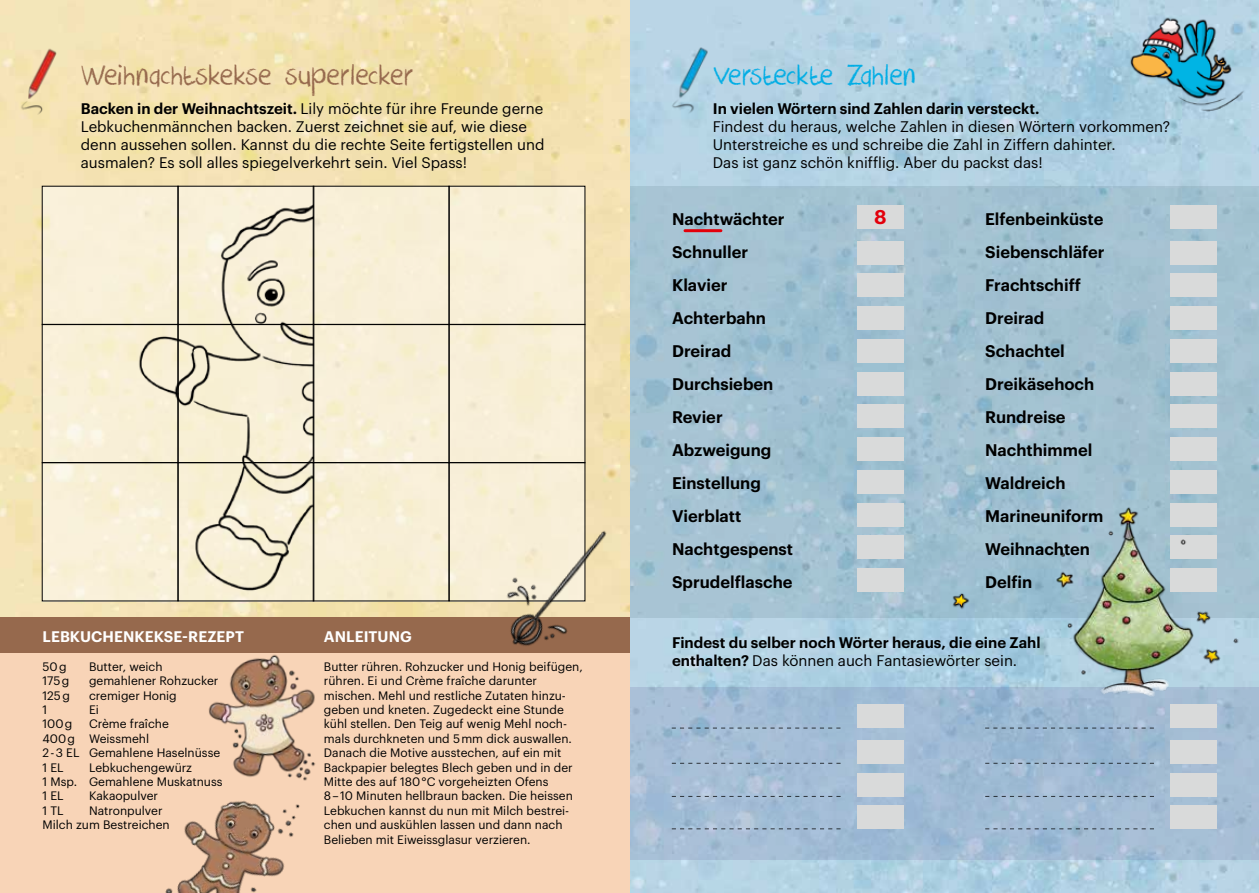
<style>
.page{position:relative;width:1259px;height:893px;background:#fff}
.page>*{position:absolute;margin:0;border:0;box-sizing:border-box;transform-origin:0 0}
.t1{font:33px "DK Crayon Crumble";color:#96694d}
.t2{font:33px "DK Crayon Crumble";letter-spacing:-.015em;color:#00ade5}
.t3{font:600 19.5px "Graphik";color:#e3000b}
.t4{font:600 16.5px/33px "Graphik";color:#000}
.t5{font:15px/18px "Graphik";color:#000}
.t6{font:600 15px/18px "Graphik";color:#000}
.t7{font:600 15px "Graphik";letter-spacing:.005em;color:#fff}
.t8{font:12px/14.4px "Graphik";color:#000}
.s1{font-weight:600}
.s2{font-weight:400}
</style>
<div class="page">
<img style="left:0;top:0;width:1259px;height:893px">
<img style="left:662px;top:41px;width:51px;height:75px">
<img style="left:26px;top:43px;width:50px;height:77px">
<svg style="left:629px;top:186px;width:630px;height:431px;background:#a2c1d1"></svg>
<svg style="left:629px;top:687px;width:630px;height:173px;background:#a2bcd4"></svg>
<div style="left:43px;top:186px;width:542px;height:415px;background:#f8efd8"></div>
<div style="left:0;top:617px;width:629px;height:276px;background:#f8d4b7"></div>
<div style="left:313px;top:324px;width:136px;height:139px;border:1px solid #000"></div>
<div style="left:313px;top:462px;width:136px;height:139px;border:1px solid #000"></div>
<div style="left:313px;top:186px;width:136px;height:139px;border:1px solid #000"></div>
<div style="left:448px;top:324px;width:137px;height:139px;border:1px solid #000"></div>
<div style="left:448px;top:462px;width:137px;height:139px;border:1px solid #000"></div>
<div style="left:448px;top:186px;width:137px;height:139px;border:1px solid #000"></div>
<div style="left:857px;top:205px;width:46px;height:24px;background:#d9dada"></div>
<div style="left:857px;top:704px;width:46px;height:24px;background:#d9dada"></div>
<div style="left:1170px;top:704px;width:46px;height:24px;background:#d9dada"></div>
<div style="left:1170px;top:205px;width:46px;height:24px;background:#d9dada"></div>
<div style="left:857px;top:241px;width:46px;height:23px;background:#d9dada"></div>
<div style="left:857px;top:740px;width:46px;height:24px;background:#d9dada"></div>
<div style="left:1170px;top:740px;width:46px;height:24px;background:#d9dada"></div>
<div style="left:1170px;top:241px;width:46px;height:23px;background:#d9dada"></div>
<div style="left:857px;top:274px;width:46px;height:23px;background:#d9dada"></div>
<div style="left:857px;top:773px;width:46px;height:23px;background:#d9dada"></div>
<div style="left:1170px;top:773px;width:46px;height:23px;background:#d9dada"></div>
<div style="left:1170px;top:274px;width:46px;height:23px;background:#d9dada"></div>
<div style="left:857px;top:306px;width:46px;height:24px;background:#d9dada"></div>
<div style="left:857px;top:806px;width:46px;height:23px;background:#d9dada"></div>
<div style="left:1170px;top:806px;width:46px;height:23px;background:#d9dada"></div>
<div style="left:1170px;top:306px;width:46px;height:24px;background:#d9dada"></div>
<div style="left:857px;top:339px;width:46px;height:24px;background:#d9dada"></div>
<div style="left:1170px;top:339px;width:46px;height:24px;background:#d9dada"></div>
<div style="left:857px;top:372px;width:46px;height:23px;background:#d9dada"></div>
<div style="left:1170px;top:372px;width:46px;height:23px;background:#d9dada"></div>
<div style="left:857px;top:405px;width:46px;height:23px;background:#d9dada"></div>
<div style="left:1170px;top:405px;width:46px;height:23px;background:#d9dada"></div>
<div style="left:857px;top:437px;width:46px;height:24px;background:#d9dada"></div>
<div style="left:1170px;top:437px;width:46px;height:24px;background:#d9dada"></div>
<div style="left:857px;top:470px;width:46px;height:24px;background:#d9dada"></div>
<div style="left:1170px;top:470px;width:46px;height:24px;background:#d9dada"></div>
<div style="left:857px;top:503px;width:46px;height:23px;background:#d9dada"></div>
<div style="left:1170px;top:503px;width:46px;height:23px;background:#d9dada"></div>
<div style="left:857px;top:536px;width:46px;height:23px;background:#d9dada"></div>
<div style="left:1170px;top:536px;width:46px;height:23px;background:#d9dada"></div>
<div style="left:857px;top:568px;width:46px;height:24px;background:#d9dada"></div>
<div style="left:1170px;top:568px;width:46px;height:24px;background:#d9dada"></div>
<hr style="left:685px;top:229px;width:36px;height:3px;background:#e3000b">
<svg style="left:672px;top:727px;width:168px;height:2px"></svg>
<svg style="left:985px;top:727px;width:44px;height:2px"></svg>
<svg style="left:672px;top:763px;width:168px;height:1px"></svg>
<svg style="left:985px;top:763px;width:169px;height:1px"></svg>
<svg style="left:672px;top:796px;width:168px;height:1px"></svg>
<svg style="left:985px;top:796px;width:169px;height:1px"></svg>
<svg style="left:672px;top:828px;width:168px;height:1px"></svg>
<svg style="left:985px;top:828px;width:169px;height:1px"></svg>
<div style="left:0;top:617px;width:629px;height:35px;background:#96694d"></div>
<img style="left:133px;top:192px;width:180px;height:410px">
<img style="left:1120px;top:0;width:139px;height:112px">
<img style="left:472px;top:494px;width:163px;height:184px">
<img style="left:165px;top:811px;width:131px;height:82px">
<img style="left:197px;top:652px;width:141px;height:159px">
<img style="left:16px;top:43px;width:51px;height:73px">
<img style="left:1029px;top:495px;width:164px;height:239px">
<img style="left:1170px;top:584px;width:89px;height:94px">
<img style="left:935px;top:584px;width:50px;height:29px">
<h1 class="t1" style="left:80px;top:56px;width:335px">Weihnachtskekse superlecker</h1>
<p class="t5" style="left:81px;top:99px;width:465px"><span class="s1">Backen in der Weihnachtszeit.</span> Lily möchte für ihre Freunde gerne Lebkuchenmännchen backen. Zuerst zeichnet sie auf, wie diese denn aussehen sollen. Kannst du die rechte Seite fertigstellen und ausmalen? Es soll alles spiegelverkehrt sein. Viel Spass!</p>
<p class="t7" style="left:43px;top:625px;width:203px">LEBKUCHENKEKSE-REZEPT</p>
<p class="t8" style="left:43px;top:658px;width:26px">50 g</p>
<p class="t8" style="left:89px;top:658px;width:75px">Butter, weich</p>
<p class="t8" style="left:43px;top:673px;width:28px">175 g</p>
<p class="t8" style="left:89px;top:673px;width:131px">gemahlener Rohzucker</p>
<p class="t8" style="left:43px;top:687px;width:29px">125 g</p>
<p class="t8" style="left:89px;top:687px;width:89px">cremiger Honig</p>
<p class="t8" style="left:43px;top:701px;width:6px">1</p>
<p class="t8" style="left:89px;top:701px;width:11px">Ei</p>
<p class="t8" style="left:43px;top:716px;width:31px">100 g</p>
<p class="t8" style="left:43px;top:716px;width:179px;text-indent:46px">Crème fraîche<br>400 g Weissmehl<br>2 - 3 EL Gemahlene Haselnüsse<br>1 EL</p>
<p class="t8" style="left:43px;top:759px;width:182px;text-indent:46px">Lebkuchengewürz<br>1 Msp. Gemahlene Muskatnuss<br>1 EL</p>
<p class="t8" style="left:89px;top:788px;width:71px">Kakaopulver</p>
<p class="t8" style="left:43px;top:802px;width:129px;text-indent:46px">Natronpulver<br>Milch zum Bestreichen</p>
<p class="t8" style="left:43px;top:802px;width:23px">1 TL</p>
<p class="t7" style="left:324px;top:625px;width:89px">ANLEITUNG</p>
<p class="t8" style="left:324px;top:658px;width:260px">Butter rühren. Rohzucker und Honig beifügen, rühren. Ei und Crème fraîche darunter mischen. Mehl und restliche Zutaten hinzu&shy;geben und kneten. Zugedeckt eine Stunde kühl stellen. Den Teig auf wenig Mehl noch&shy;mals durchkneten und 5 mm dick auswallen.<br>Danach die Motive ausstechen, auf ein mit Backpapier belegtes Blech geben und in der Mitte des auf 180 °C vorgeheizten Ofens<br>8 – 10 Minuten hellbraun backen. Die heissen Lebkuchen kannst du nun mit Milch bestrei&shy;chen und auskühlen lassen und dann nach Belieben mit Eiweissglasur verzieren.</p>
<h1 class="t2" style="left:713px;top:55px;width:205px">Versteckte Zahlen</h1>
<p class="t6" style="left:713px;top:98px;width:328px">In vielen Wörtern sind Zahlen darin versteckt.</p>
<p class="t5" style="left:713px;top:117px;width:459px">Findest du heraus, welche Zahlen in diesen Wörtern vorkommen?<br>Unterstreiche es und schreibe die Zahl in Ziffern dahinter.<br>Das ist ganz schön knifflig. Aber du packst das!</p>
<h2 class="t3" style="left:874px;top:202px;width:14px">8</h2>
<h3 class="t4" style="left:672px;top:201px;width:123px">Nachtwächter<br>Schnuller<br>Klavier<br>Achterbahn<br>Dreirad<br>Durchsieben<br>Revier<br>Abzweigung<br>Einstellung<br>Vierblatt<br>Nachtgespenst<br>Sprudelflasche</h3>
<h3 class="t4" style="left:985px;top:201px;width:121px">Elfenbeinküste<br>Siebenschläfer<br>Frachtschiff<br>Dreirad<br>Schachtel<br>Dreikäsehoch<br>Rundreise<br>Nachthimmel<br>Waldreich<br>Marineuniform<br>Weihnachten<br>Delfin</h3>
<p class="t6" style="left:672px;top:633px;width:370px">Findest du selber noch Wörter heraus, die eine Zahl enthalten? <span class="s2">Das können auch Fantasiewörter sein.</span></p>
</div>
